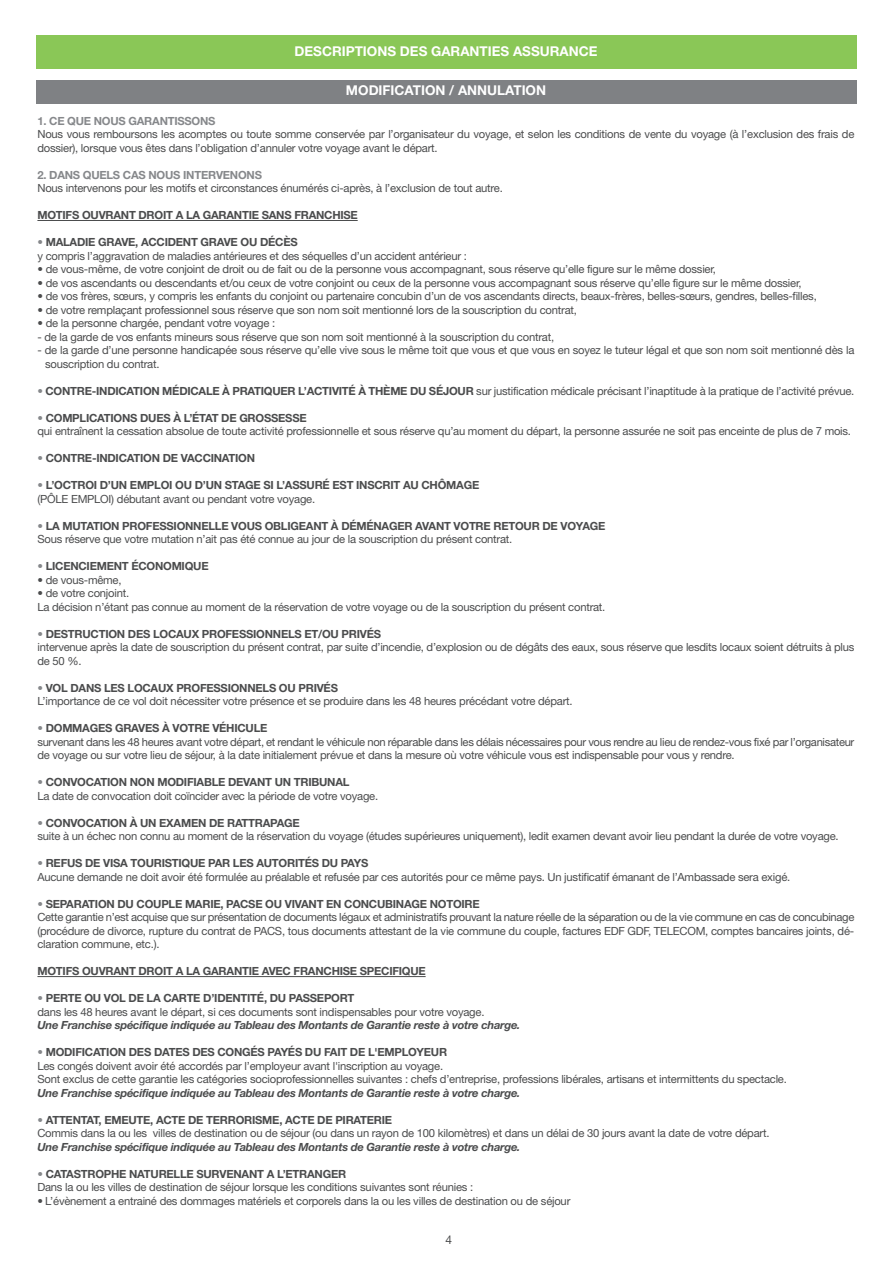
<style>
.page{position:relative;width:893px;height:1263px;background:#fff}
.page>*{position:absolute;margin:0;border:0;box-sizing:border-box;transform-origin:0 0}
.t1{font:700 13.5px "Helvetica Neue";color:#fff}
.t2{font:12px "Helvetica Neue";color:#4b4c4d}
.t3{font:11.25px/13.5px "Helvetica Neue";letter-spacing:-.02em;color:#4b4c4d}
.t4{font:700 11.25px/13.5px "Helvetica Neue";letter-spacing:-.02em;color:#4b4c4d}
.t5{font:italic 700 11.25px "Helvetica Neue";letter-spacing:-.02em;color:#4b4c4d}
.t6{font:700 11.25px "Helvetica Neue";letter-spacing:-.02em;color:#86888b}
.s1{font-weight:500;color:#86888b}
.s2{font-weight:700}
.s3{font-weight:400}
</style>
<div class="page">
<hr style="left:37px;top:220px;width:321px;height:1px;background:#4b4c4d">
<hr style="left:37px;top:976px;width:389px;height:1px;background:#4b4c4d">
<div style="left:36px;top:36px;width:820px;height:33px;background:#8ac757"></div>
<div style="left:36px;top:80px;width:820px;height:23px;background:#7f8184"></div>
<p class="t1" style="left:295px;top:46px;width:304px">DESCRIPTIONS DES GARANTIES ASSURANCE</p>
<p class="t1" style="left:346px;top:86px;width:202px">MODIFICATION / ANNULATION</p>
<p class="t6" style="left:37px;top:117px;width:180px">1. CE QUE NOUS GARANTISSONS</p>
<p class="t3" style="left:37px;top:129px;width:818px">Nous vous remboursons les acomptes ou toute somme conservée par l’organisateur du voyage, et selon les conditions de vente du voyage (à l’exclusion des frais de dossier), lorsque vous êtes dans l’obligation d’annuler votre voyage avant le départ.</p>
<p class="t6" style="left:37px;top:171px;width:226px">2. DANS QUELS CAS NOUS INTERVENONS</p>
<p class="t3" style="left:37px;top:183px;width:467px">Nous intervenons pour les motifs et circonstances énumérés ci-après, à l’exclusion de tout autre.</p>
<p class="t4" style="left:37px;top:209px;width:322px">MOTIFS OUVRANT DROIT A LA GARANTIE SANS FRANCHISE</p>
<p class="t3" style="left:37px;top:237px;width:431px"><span class="s1">•</span> <span class="s2">MALADIE GRAVE, ACCIDENT GRAVE OU DÉCÈS<br></span>y compris l’aggravation de maladies antérieures et des séquelles d’un accident antérieur :</p>
<p class="t3" style="left:37px;top:264px;width:680px">• de vous-même, de votre conjoint de droit ou de fait ou de la personne vous accompagnant, sous réserve qu’elle figure sur le même dossier,</p>
<p class="t3" style="left:37px;top:277px;width:766px">• de vos ascendants ou descendants et/ou ceux de votre conjoint ou ceux de la personne vous accompagnant sous réserve qu’elle figure sur le même dossier,</p>
<p class="t3" style="left:37px;top:291px;width:781px">• de vos frères, sœurs, y compris les enfants du conjoint ou partenaire concubin d’un de vos ascendants directs, beaux-frères, belles-sœurs, gendres, belles-filles,</p>
<p class="t3" style="left:37px;top:304px;width:541px">• de votre remplaçant professionnel sous réserve que son nom soit mentionné lors de la souscription du contrat,</p>
<p class="t3" style="left:37px;top:318px;width:239px">• de la personne chargée, pendant votre voyage :</p>
<p class="t3" style="left:37px;top:331px;width:518px">- de la garde de vos enfants mineurs sous réserve que son nom soit mentionné à la souscription du contrat,</p>
<p class="t3" style="left:45px;top:345px;width:811px;text-indent:-8px">- de la garde d’une personne handicapée sous réserve qu’elle vive sous le même toit que vous et que vous en soyez le tuteur légal et que son nom soit mentionné dès la souscription du contrat.</p>
<p class="t3" style="left:37px;top:385px;width:818px"><span class="s1">•</span> <span class="s2">CONTRE-INDICATION MÉDICALE À PRATIQUER L’ACTIVITÉ À THÈME DU SÉJOUR</span> sur justification médicale précisant l’inaptitude à la pratique de l’activité prévue.</p>
<p class="t3" style="left:37px;top:412px;width:815px"><span class="s1">•</span> <span class="s2">COMPLICATIONS DUES À L’ÉTAT DE GROSSESSE<br></span>qui entraînent la cessation absolue de toute activité professionnelle et sous réserve qu’au moment du départ, la personne assurée ne soit pas enceinte de plus de 7 mois.</p>
<p class="t4" style="left:37px;top:452px;width:219px"><span class="s1">•</span> CONTRE-INDICATION DE VACCINATION</p>
<p class="t4" style="left:37px;top:479px;width:443px"><span class="s1">•</span> L’OCTROI D’UN EMPLOI OU D’UN STAGE SI L’ASSURÉ EST INSCRIT AU CHÔMAGE <span class="s3">(PÔLE EMPLOI) débutant avant ou pendant votre voyage.</span></p>
<p class="t3" style="left:37px;top:520px;width:569px"><span class="s1">•</span> <span class="s2">LA MUTATION PROFESSIONNELLE VOUS OBLIGEANT À DÉMÉNAGER AVANT VOTRE RETOUR DE VOYAGE<br></span>Sous réserve que votre mutation n’ait pas été connue au jour de la souscription du présent contrat.</p>
<p class="t4" style="left:37px;top:560px;width:173px"><span class="s1">•</span> LICENCIEMENT ÉCONOMIQUE</p>
<p class="t3" style="left:37px;top:574px;width:86px">• de vous-même,</p>
<p class="t3" style="left:37px;top:588px;width:569px">• de votre conjoint.<br>La décision n’étant pas connue au moment de la réservation de votre voyage ou de la souscription du présent contrat.</p>
<p class="t3" style="left:37px;top:628px;width:818px"><span class="s1">•</span> <span class="s2">DESTRUCTION DES LOCAUX PROFESSIONNELS ET/OU PRIVÉS<br></span>intervenue après la date de souscription du présent contrat, par suite d’incendie, d’explosion ou de dégâts des eaux, sous réserve que lesdits locaux soient détruits à plus de 50 %.</p>
<p class="t3" style="left:37px;top:682px;width:537px"><span class="s1">•</span> <span class="s2">VOL DANS LES LOCAUX PROFESSIONNELS OU PRIVÉS<br></span>L’importance de ce vol doit nécessiter votre présence et se produire dans les 48 heures précédant votre départ.</p>
<p class="t3" style="left:37px;top:723px;width:818px"><span class="s1">•</span> <span class="s2">DOMMAGES GRAVES À VOTRE VÉHICULE<br></span>survenant dans les 48 heures avant votre départ, et rendant le véhicule non réparable dans les délais nécessaires pour vous rendre au lieu de rendez-vous fixé par l’organisateur de voyage ou sur votre lieu de séjour, à la date initialement prévue et dans la mesure où votre véhicule vous est indispensable pour vous y rendre.</p>
<p class="t3" style="left:37px;top:777px;width:342px"><span class="s1">•</span> <span class="s2">CONVOCATION NON MODIFIABLE DEVANT UN TRIBUNAL<br></span>La date de convocation doit coïncider avec la période de votre voyage.</p>
<p class="t3" style="left:37px;top:817px;width:803px"><span class="s1">•</span> <span class="s2">CONVOCATION À UN EXAMEN DE RATTRAPAGE<br></span>suite à un échec non connu au moment de la réservation du voyage (études supérieures uniquement), ledit examen devant avoir lieu pendant la durée de votre voyage.</p>
<p class="t3" style="left:37px;top:858px;width:754px"><span class="s1">•</span> <span class="s2">REFUS DE VISA TOURISTIQUE PAR LES AUTORITÉS DU PAYS<br></span>Aucune demande ne doit avoir été formulée au préalable et refusée par ces autorités pour ce même pays. Un justificatif émanant de l’Ambassade sera exigé.</p>
<p class="t3" style="left:37px;top:898px;width:818px"><span class="s1">•</span> <span class="s2">SEPARATION DU COUPLE MARIE, PACSE OU VIVANT EN CONCUBINAGE NOTOIRE<br></span>Cette garantie n’est acquise que sur présentation de documents légaux et administratifs prouvant la nature réelle de la séparation ou de la vie commune en cas de concubinage (procédure de divorce, rupture du contrat de PACS, tous documents attestant de la vie commune du couple, factures EDF GDF, TELECOM, comptes bancaires joints, dé&shy;claration commune, etc.).</p>
<p class="t4" style="left:37px;top:965px;width:390px">MOTIFS OUVRANT DROIT A LA GARANTIE AVEC FRANCHISE SPECIFIQUE</p>
<p class="t3" style="left:37px;top:993px;width:449px"><span class="s1">•</span> <span class="s2">PERTE OU VOL DE LA CARTE D’IDENTITÉ, DU PASSEPORT<br></span>dans les 48 heures avant le départ, si ces documents sont indispensables pour votre voyage.</p>
<p class="t5" style="left:37px;top:1021px;width:484px">Une Franchise spécifique indiquée au Tableau des Montants de Garantie reste à votre charge.</p>
<p class="t3" style="left:37px;top:1047px;width:751px"><span class="s1">•</span> <span class="s2">MODIFICATION DES DATES DES CONGÉS PAYÉS DU FAIT DE L'EMPLOYEUR<br></span>Les congés doivent avoir été accordés par l’employeur avant l'inscription au voyage.<br>Sont exclus de cette garantie les catégories socioprofessionnelles suivantes : chefs d’entreprise, professions libérales, artisans et intermittents du spectacle.</p>
<p class="t5" style="left:37px;top:1089px;width:484px">Une Franchise spécifique indiquée au Tableau des Montants de Garantie reste à votre charge.</p>
<p class="t3" style="left:37px;top:1114px;width:733px"><span class="s1">•</span> <span class="s2">ATTENTAT, EMEUTE, ACTE DE TERRORISME, ACTE DE PIRATERIE<br></span>Commis dans la ou les villes de destination ou de séjour (ou dans un rayon de 100 kilomètres) et dans un délai de 30 jours avant la date de votre départ.</p>
<p class="t5" style="left:37px;top:1143px;width:484px">Une Franchise spécifique indiquée au Tableau des Montants de Garantie reste à votre charge.</p>
<p class="t3" style="left:37px;top:1168px;width:437px"><span class="s1">•</span> <span class="s2">CATASTROPHE NATURELLE SURVENANT A L’ETRANGER<br></span>Dans la ou les villes de destination de séjour lorsque les conditions suivantes sont réunies :</p>
<p class="t3" style="left:37px;top:1195px;width:534px">• L’évènement a entrainé des dommages matériels et corporels dans la ou les villes de destination ou de séjour</p>
<p class="t2" style="left:445px;top:1235px;width:8px">4</p>
</div>
